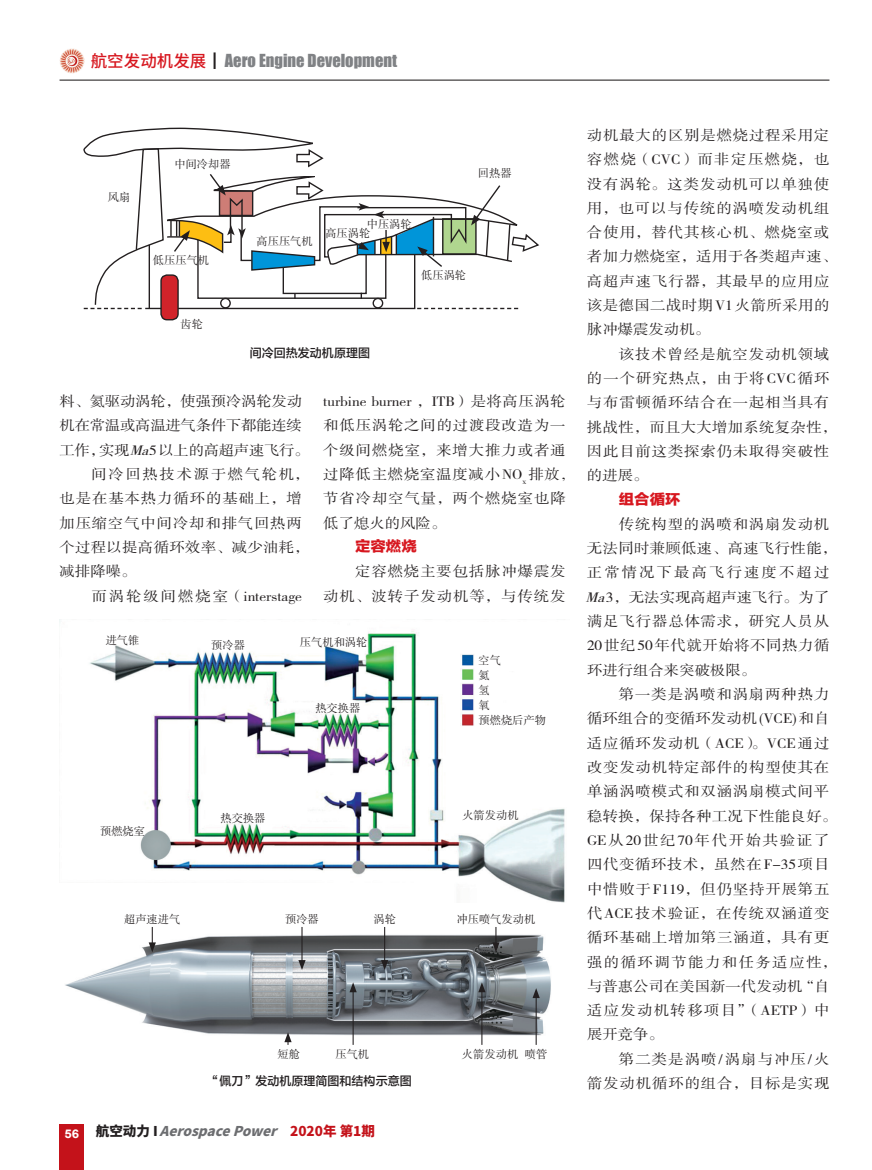
<style>
.page{position:relative;width:872px;height:1170px;background:#fff}
.page>*{position:absolute;margin:0;border:0;box-sizing:border-box;transform-origin:0 0}
.t1{font:16.5px "Impact";color:#808285}
.t2{font:14.25px/24.3px "FZSSJW GB1 0";letter-spacing:.055em;color:#231f20;scale:1.08 1}
.t3{font:14.25px/24.3px "FZSSJW GB1 0";letter-spacing:.035em;color:#231f20;scale:1.08 1}
.t4{font:14.25px "FZSSJW GB1 0";letter-spacing:-.015em;color:#231f20;scale:1.08 1}
.t5{font:14.25px "FZSSJW GB1 0";color:#231f20;scale:1.08 1}
.t6{font:14.25px "FZSSJW GB1 0";letter-spacing:-.02em;color:#231f20;scale:1.08 1}
.t7{font:14.25px "FZSSJW GB1 0";letter-spacing:.02em;color:#231f20;scale:1.08 1}
.t8{font:14.25px "FZSSJW GB1 0";letter-spacing:.105em;color:#231f20;scale:1.08 1}
.t9{font:14.25px "FZLTTHJW GB1 0";color:#d7171f;scale:1.08 1}
.t10{font:italic 800 13.5px "Source Han Sans CN";color:#6c6d70}
.t11{font:12px "FZLTZHJW GB1 0";color:#231f20}
.t12{font:11.25px/15px "FZSSJW GB1 0";color:#231f20}
.s1{font-family:"Source Han Sans CN";font-weight:500;color:#d7171f}
.s2{font-family:"Source Han Sans CN";font-weight:500;color:#231f20}
.s3{font-style:italic}
.s4{font-style:normal;color:#231f20}
.s5{font-style:normal;color:#c4121a}
</style>
<div class="page">
<div style="left:60px;top:1124px;width:24px;height:45px;background:#c4121a"></div>
<hr style="left:60px;top:80px;width:769px;height:1px;background:#231f20">
<img style="left:60px;top:49px;width:24px;height:24px">
<div style="left:161px;top:275px;width:17px;height:45px;background:#d1232a;border-radius:6px"></div>
<div style="left:160px;top:274px;width:19px;height:46px;border:1px solid #231f20;border-radius:6px"></div>
<svg style="left:83px;top:127px;width:457px;height:183px"></svg>
<img style="left:89px;top:631px;width:476px;height:271px">
<img style="left:65px;top:928px;width:486px;height:108px">
<hr style="left:535px;top:995px;width:1px;height:49px;background:#231f20">
<svg style="left:532px;top:988px;width:8px;height:9px"></svg>
<hr style="left:481px;top:989px;width:1px;height:55px;background:#231f20">
<svg style="left:478px;top:982px;width:7px;height:10px"></svg>
<hr style="left:352px;top:989px;width:2px;height:55px;background:#231f20">
<svg style="left:349px;top:982px;width:8px;height:10px"></svg>
<svg style="left:284px;top:1032px;width:8px;height:12px"></svg>
<svg style="left:492px;top:927px;width:7px;height:25px"></svg>
<hr style="left:384px;top:926px;width:1px;height:36px;background:#231f20">
<svg style="left:381px;top:960px;width:7px;height:9px"></svg>
<hr style="left:301px;top:926px;width:1px;height:36px;background:#231f20">
<svg style="left:298px;top:960px;width:7px;height:9px"></svg>
<svg style="left:149px;top:927px;width:7px;height:25px"></svg>
<p class="t1" style="left:91px;top:48px;width:308px"><span class="s1">航空发动机发展</span><span class="s2">┃</span>Aero Engine Development</p>
<p class="t12" style="left:108px;top:190px;width:24px">风扇</p>
<p class="t12" style="left:174px;top:157px;width:58px">中间冷却器</p>
<p class="t12" style="left:153px;top:253px;width:58px">低压压气机</p>
<p class="t12" style="left:180px;top:317px;width:24px">齿轮</p>
<p class="t12" style="left:478px;top:166px;width:35px">回热器</p>
<p class="t12" style="left:256px;top:234px;width:58px">高压压气机</p>
<p class="t12" style="left:367px;top:217px;width:47px">中压涡轮</p>
<p class="t12" style="left:325px;top:226px;width:46px">高压涡轮</p>
<p class="t12" style="left:421px;top:268px;width:46px">低压涡轮</p>
<p class="t11" style="left:250px;top:347px;width:121px">间冷回热发动机原理图</p>
<p class="t4" style="left:60px;top:394px;width:226px">料、氦驱动涡轮，使强预冷涡轮发动</p>
<p class="t4" style="left:60px;top:418px;width:226px">机在常温或高温进气条件下都能连续</p>
<p class="t6" style="left:60px;top:442px;width:233px">工作，实现<span class="s3">Ma</span>5以上的高超声速飞行。</p>
<p class="t8" style="left:91px;top:467px;width:204px">间冷回热技术源于燃气轮机，</p>
<p class="t2" style="left:60px;top:487px;width:226px">也是在基本热力循环的基础上，增</p>
<p class="t2" style="left:60px;top:511px;width:226px">加压缩空气中间冷却和排气回热两</p>
<p class="t7" style="left:60px;top:539px;width:233px">个过程以提高循环效率、减少油耗，</p>
<p class="t2" style="left:60px;top:560px;width:73px">减排降噪。</p>
<p class="t5" style="left:91px;top:588px;width:196px">而涡轮级间燃烧室（interstage</p>
<p class="t2" style="left:323px;top:390px;width:226px;text-align:justify">turbine burner ，ITB）是将高压涡轮和低压涡轮之间的过渡段改造为一个级间燃烧室，来增大推力或者通过降低主燃烧室温度减小NO<sub>x</sub> 排放,节省冷却空气量，两个燃烧室也降低了熄火的风险。</p>
<p class="t9" style="left:355px;top:539px;width:59px">定容燃烧</p>
<p class="t2" style="left:323px;top:560px;width:226px;text-align:right">定容燃烧主要包括脉冲爆震发<br>动机、波转子发动机等，与传统发</p>
<p class="t12" style="left:106px;top:633px;width:35px">进气锥</p>
<p class="t12" style="left:211px;top:638px;width:35px">预冷器</p>
<p class="t12" style="left:300px;top:635px;width:69px">压气机和涡轮</p>
<p class="t12" style="left:315px;top:701px;width:46px">热交换器</p>
<p class="t12" style="left:100px;top:824px;width:46px">预燃烧室</p>
<p class="t12" style="left:220px;top:810px;width:46px">热交换器</p>
<p class="t12" style="left:478px;top:652px;width:69px">空气<br>氦<br>氢<br>氧<br>预燃烧后产物</p>
<p class="t12" style="left:462px;top:808px;width:58px">火箭发动机</p>
<p class="t12" style="left:124px;top:911px;width:58px">超声速进气</p>
<p class="t12" style="left:285px;top:911px;width:35px">预冷器</p>
<p class="t12" style="left:373px;top:911px;width:24px">涡轮</p>
<p class="t12" style="left:456px;top:911px;width:80px">冲压喷气发动机</p>
<p class="t12" style="left:277px;top:1046px;width:24px">短舱</p>
<p class="t12" style="left:335px;top:1046px;width:35px">压气机</p>
<p class="t12" style="left:462px;top:1046px;width:87px">火箭发动机喷管</p>
<p class="t11" style="left:208px;top:1074px;width:205px">“佩刀”发动机原理简图和结构示意图</p>
<p class="t10" style="left:65px;top:1123px;width:312px"><sub>5</sub> <sub>6</sub> <span class="s4">航空动力 I</span> AerospacePower <span class="s5">2 0 2 0 年 第 1 期</span></p>
<p class="t2" style="left:587px;top:124px;width:233px">动机最大的区别是燃烧过程采用定容燃烧（CVC）而非定压燃烧，也没有涡轮。这类发动机可以单独使用，也可以与传统的涡喷发动机组合使用，替代其核心机、燃烧室或者加力燃烧室，适用于各类超声速、高超声速飞行器，其最早的应用应该是德国二战时期V1火箭所采用的脉冲爆震发动机。</p>
<p class="t2" style="left:587px;top:342px;width:233px;text-indent:32px">该技术曾经是航空发动机领域的一个研究热点，由于将CVC循环与布雷顿循环结合在一起相当具有挑战性，而且大大增加系统复杂性，因此目前这类探索仍未取得突破性的进展。</p>
<p class="t9" style="left:619px;top:491px;width:59px">组合循环</p>
<p class="t3" style="left:585px;top:512px;width:234px;text-indent:33px">传统构型的涡喷和涡扇发动机无法同时兼顾低速、高速飞行性能，正常情况下最高飞行速度不超过<br><span class="s3">Ma</span>3，无法实现高超声速飞行。为了满足飞行器总体需求，研究人员从<br>20世纪50年代就开始将不同热力循环进行组合来突破极限。</p>
<p class="t2" style="left:587px;top:682px;width:233px;text-indent:32px">第一类是涡喷和涡扇两种热力循环组合的变循环发动机 (VCE) 和自适应循环发动机（ACE）。VCE 通过改变发动机特定部件的构型使其在单涵涡喷模式和双涵涡扇模式间平稳转换，保持各种工况下性能良好。<br>GE从20世纪70年代开始共验证了四代变循环技术，虽然在F-35项目中惜败于F119，但仍坚持开展第五代ACE技术验证，在传统双涵道变循环基础上增加第三涵道，具有更强的循环调节能力和任务适应性，与普惠公司在美国新一代发动机“自适应发动机转移项目”（AETP）中展开竞争。</p>
<p class="t2" style="left:587px;top:1047px;width:226px;text-align:right">第二类是涡喷/涡扇与冲压/火<br>箭发动机循环的组合，目标是实现</p>
</div>
